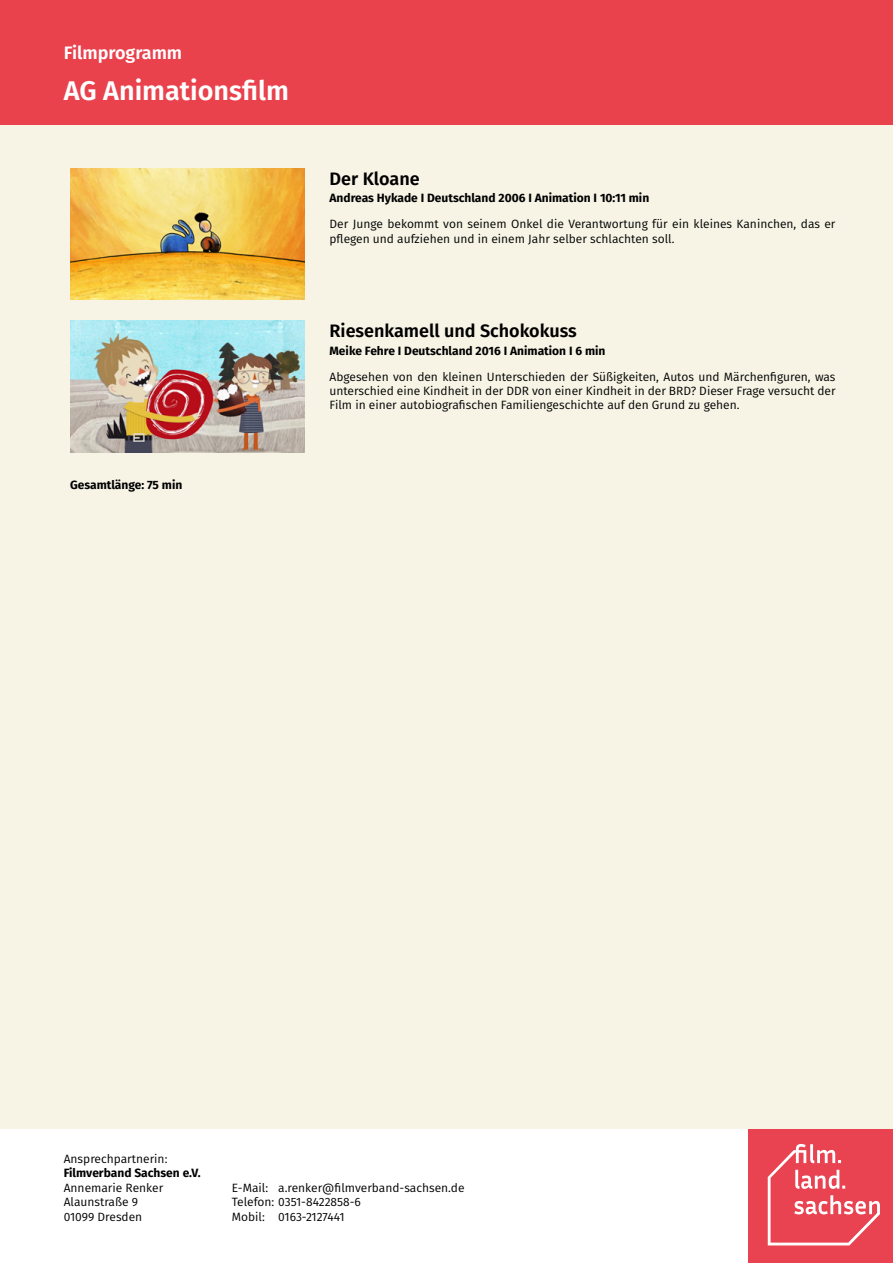
<style>
.page{position:relative;width:893px;height:1263px;background:#f7f4e6}
.page>*{position:absolute;margin:0;border:0;box-sizing:border-box;transform-origin:0 0}
.t1{font:600 27px "Fira Sans";color:#fff}
.t2{font:600 18px "Fira Sans";color:#000}
.t3{font:600 18px "Fira Sans";color:#fff}
.t4{font:12px/14.4px "Fira Sans";color:#000}
.t5{font:700 12px "Fira Sans";color:#000}
</style>
<div class="page">
<div style="left:747px;top:1129px;width:146px;height:134px;background:#e94250"></div>
<svg style="left:768px;top:1144px;width:112px;height:101px"></svg>
<div style="left:0;top:1129px;width:747px;height:134px;background:#fff"></div>
<img style="left:70px;top:168px;width:234px;height:132px">
<img style="left:70px;top:321px;width:234px;height:131px">
<div style="left:0;top:0;width:893px;height:125px;background:#e9424d"></div>
<h2 class="t3" style="left:64px;top:38px;width:120px">Filmprogramm</h2>
<h1 class="t1" style="left:64px;top:69px;width:227px">AG Animationsfilm</h1>
<p class="t5" style="left:70px;top:475px;width:114px">Gesamtlänge: 75 min</p>
<h2 class="t2" style="left:330px;top:164px;width:92px">Der Kloane</h2>
<p class="t5" style="left:330px;top:188px;width:321px">Andreas Hykade I Deutschland 2006 I Animation I 10:11 min</p>
<p class="t4" style="left:330px;top:216px;width:507px">Der Junge bekommt von seinem Onkel die Verantwortung für ein kleines Kaninchen, das er pflegen und aufziehen und in einem Jahr selber schlachten soll.</p>
<h2 class="t2" style="left:330px;top:316px;width:249px">Riesenkamell und Schokokuss</h2>
<p class="t5" style="left:330px;top:341px;width:277px">Meike Fehre I Deutschland 2016 I Animation I 6 min</p>
<p class="t4" style="left:330px;top:369px;width:507px;text-align:justify">Abgesehen von den kleinen Unterschieden der Süßigkeiten, Autos und Märchenfiguren, was unterschied eine Kindheit in der DDR von einer Kindheit in der BRD? Dieser Frage versucht der Film in einer autobiografischen Familiengeschichte auf den Grund zu gehen.</p>
<p class="t4" style="left:64px;top:1151px;width:105px">Ansprechpartnerin:</p>
<p class="t5" style="left:64px;top:1163px;width:138px">Filmverband Sachsen e.V.</p>
<p class="t4" style="left:64px;top:1180px;width:101px">Annemarie Renker<br>Alaunstraße 9<br>01099 Dresden</p>
<p class="t4" style="left:232px;top:1180px;width:234px">E-Mail: a.renker@filmverband-sachsen.de<br>Telefon: 0351-8422858-6<br>Mobil: 0163-2127441</p>
</div>
